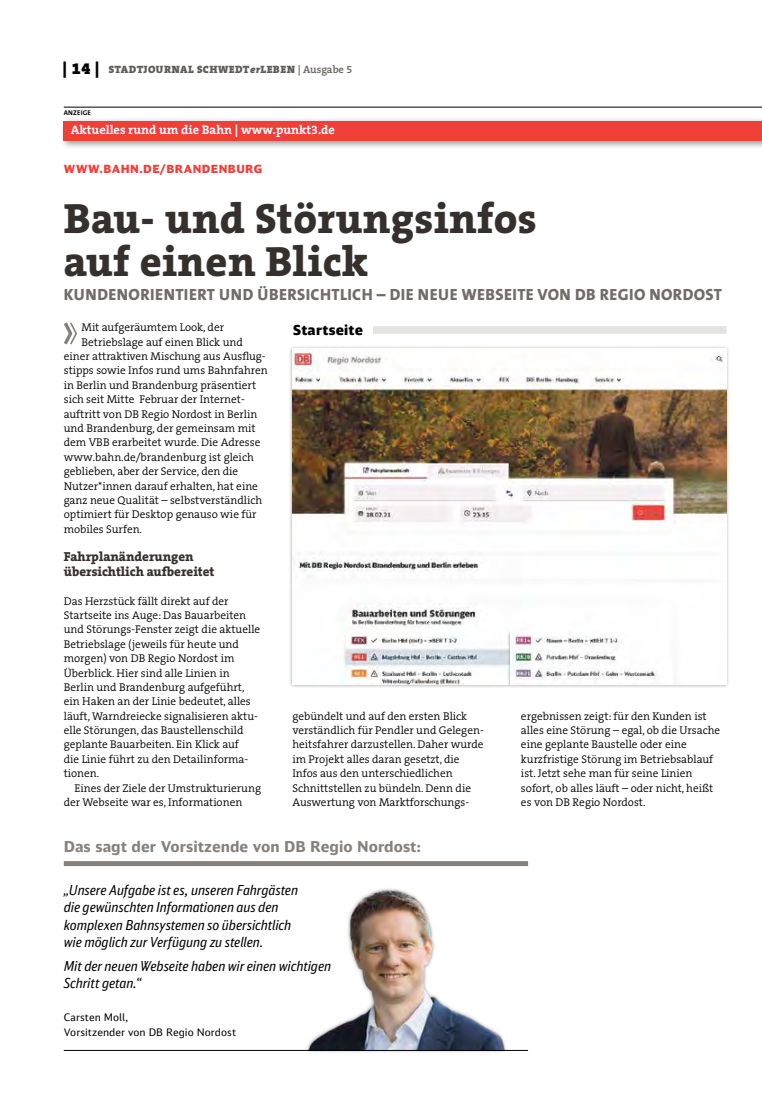
<style>
.page{position:relative;width:762px;height:1117px;background:#fff}
.page>*{position:absolute;margin:0;border:0;box-sizing:border-box;transform-origin:0 0}
.t1{font:800 42.5px/42.5px "The Serif B W8";letter-spacing:.01em;color:#36302d}
.t2{font:800 16.25px "The Sans B W8";letter-spacing:.025em;color:#716c69}
.t3{font:700 15px "DB Sans Alternate";color:#84817e}
.t4{font:italic 13.75px/17.5px "DB Sans Cond Altern";color:#000}
.t5{font:900 13.75px "DB Sans Alternate";letter-spacing:.02em;color:#000}
.t6{font:800 13.12px/14.4px "The Serif B W8";color:#36302d}
.t7{font:700 12.5px "The Serif B W7";color:#fff}
.t8{font:300 11.25px/14.4px "The Serif B W4";color:#000}
.t9{font:900 11.25px "DB Sans";letter-spacing:.04em;color:#f13e39}
.t10{font:900 10.62px "The Serif B W9";letter-spacing:.045em;color:#615c58}
.t11{font:10.38px/15px "DB Sans Alternate";letter-spacing:.005em;color:#000}
.t12{font:700 6.88px "The Sans B W7";letter-spacing:.025em;color:#000}
.s1{font-size:16.25px;color:#000}
.s2{font-style:italic}
.s3{font-family:"The Serif B W6";font-weight:600}
</style>
<div class="page">
<div style="left:59px;top:116px;width:703px;height:34px;background:#000;opacity:.45"></div>
<div style="left:64px;top:120px;width:698px;height:20px;background:#f13e39"></div>
<hr style="left:64px;top:107px;width:698px;height:1px;background:#000">
<img style="left:307px;top:888px;width:199px;height:161px">
<div style="left:289px;top:345px;width:441px;height:343px;background:#000;opacity:.35"></div>
<img style="left:292px;top:349px;width:434px;height:335px">
<svg style="left:64px;top:861px;width:464px;height:4px;background:#878481"></svg>
<hr style="left:64px;top:1049px;width:464px;height:1px;background:#000">
<div style="left:373px;top:326px;width:353px;height:7px;background:#e3e3e2"></div>
<svg style="left:64px;top:322px;width:13px;height:23px"></svg>
<p class="t10" style="left:63px;top:63px;width:291px"><span class="s1">| 14 |</span> STADTJOURNAL SCHWEDT<span class="s2">er</span>LEBEN <span class="s3">| Ausgabe 5</span></p>
<p class="t12" style="left:64px;top:108px;width:29px">ANZEIGE</p>
<p class="t7" style="left:71px;top:122px;width:265px">Aktuelles rund um die Bahn | www.punkt3.de</p>
<p class="t9" style="left:64px;top:162px;width:200px">WWW.BAHN.DE/BRANDENBURG</p>
<h1 class="t1" style="left:64px;top:197px;width:474px">Bau- und Störungsinfos auf einen Blick</h1>
<h2 class="t2" style="left:64px;top:284px;width:659px">KUNDENORIENTIERT UND ÜBERSICHTLICH – DIE NEUE WEBSEITE VON DB REGIO NORDOST</h2>
<p class="t8" style="left:82px;top:320px;width:144px">Mit aufgeräumtem Look, der</p>
<p class="t8" style="left:82px;top:334px;width:163px">Betriebslage auf einen Blick und</p>
<p class="t8" style="left:64px;top:349px;width:203px">einer attraktiven Mischung aus Ausflug-</p>
<p class="t8" style="left:64px;top:363px;width:205px">stipps sowie Infos rund ums Bahnfahren</p>
<p class="t8" style="left:64px;top:378px;width:194px">in Berlin und Brandenburg präsentiert</p>
<p class="t8" style="left:64px;top:392px;width:182px">sich seit Mitte Februar der Internet-</p>
<p class="t8" style="left:64px;top:406px;width:195px">auftritt von DB Regio Nordost in Berlin</p>
<p class="t8" style="left:64px;top:421px;width:193px">und Brandenburg, der gemeinsam mit</p>
<p class="t8" style="left:64px;top:435px;width:198px">dem VBB erarbeitet wurde. Die Adresse</p>
<p class="t8" style="left:64px;top:449px;width:191px">www.bahn.de/brandenburg ist gleich</p>
<p class="t8" style="left:64px;top:464px;width:176px">geblieben, aber der Service, den die</p>
<p class="t8" style="left:64px;top:478px;width:196px">Nutzer*innen darauf erhalten, hat eine</p>
<p class="t8" style="left:64px;top:493px;width:200px">ganz neue Qualität – selbstverständlich</p>
<p class="t8" style="left:64px;top:507px;width:194px">optimiert für Desktop genauso wie für</p>
<p class="t8" style="left:64px;top:521px;width:80px">mobiles Surfen.</p>
<p class="t6" style="left:64px;top:549px;width:152px">Fahrplanänderungen übersichtlich aufbereitet</p>
<p class="t8" style="left:64px;top:593px;width:198px">Das Herzstück fällt direkt auf der Startseite ins Auge: Das Bauarbeiten und Störungs-Fenster zeigt die aktuelle Betriebslage (jeweils für heute und morgen) von DB Regio Nordost im Überblick. Hier sind alle Linien in Berlin und Brandenburg aufgeführt, ein Haken an der Linie bedeutet, alles läuft, Warndreiecke signalisieren aktu&shy;elle Störungen, das Baustellenschild geplante Bauarbeiten. Ein Klick auf<br>die Linie führt zu den Detailinforma&shy;tionen.</p>
<p class="t8" style="left:64px;top:780px;width:199px;text-indent:11px">Eines der Ziele der Umstrukturierung der Webseite war es, Informationen</p>
<p class="t5" style="left:293px;top:320px;width:71px">Startseite</p>
<p class="t8" style="left:292px;top:708px;width:193px">gebündelt und auf den ersten Blick verständlich für Pendler und Gelegen&shy;heitsfahrer darzustellen. Daher wurde im Projekt alles daran gesetzt, die Infos aus den unterschiedlichen Schnittstellen zu bündeln. Denn die Auswertung von Marktforschungs-</p>
<p class="t8" style="left:521px;top:708px;width:201px">ergebnissen zeigt: für den Kunden ist alles eine Störung – egal, ob die Ursache eine geplante Baustelle oder eine kurzfristige Störung im Betriebsablauf ist. Jetzt sehe man für seine Linien sofort, ob alles läuft – oder nicht, heißt es von DB Regio Nordost.</p>
<h3 class="t3" style="left:64px;top:837px;width:359px">Das sagt der Vorsitzende von DB Regio Nordost:</h3>
<p class="t4" style="left:64px;top:880px;width:236px">„Unsere Aufgabe ist es, unseren Fahrgästen die gewünschten Informationen aus den komplexen Bahnsystemen so übersichtlich wie möglich zur Verfügung zu stellen.</p>
<p class="t4" style="left:64px;top:956px;width:269px">Mit der neuen Webseite haben wir einen wichtigen<br>Schritt getan.“</p>
<p class="t11" style="left:64px;top:1009px;width:174px">Carsten Moll,<br>Vorsitzender von DB Regio Nordost</p>
</div>
